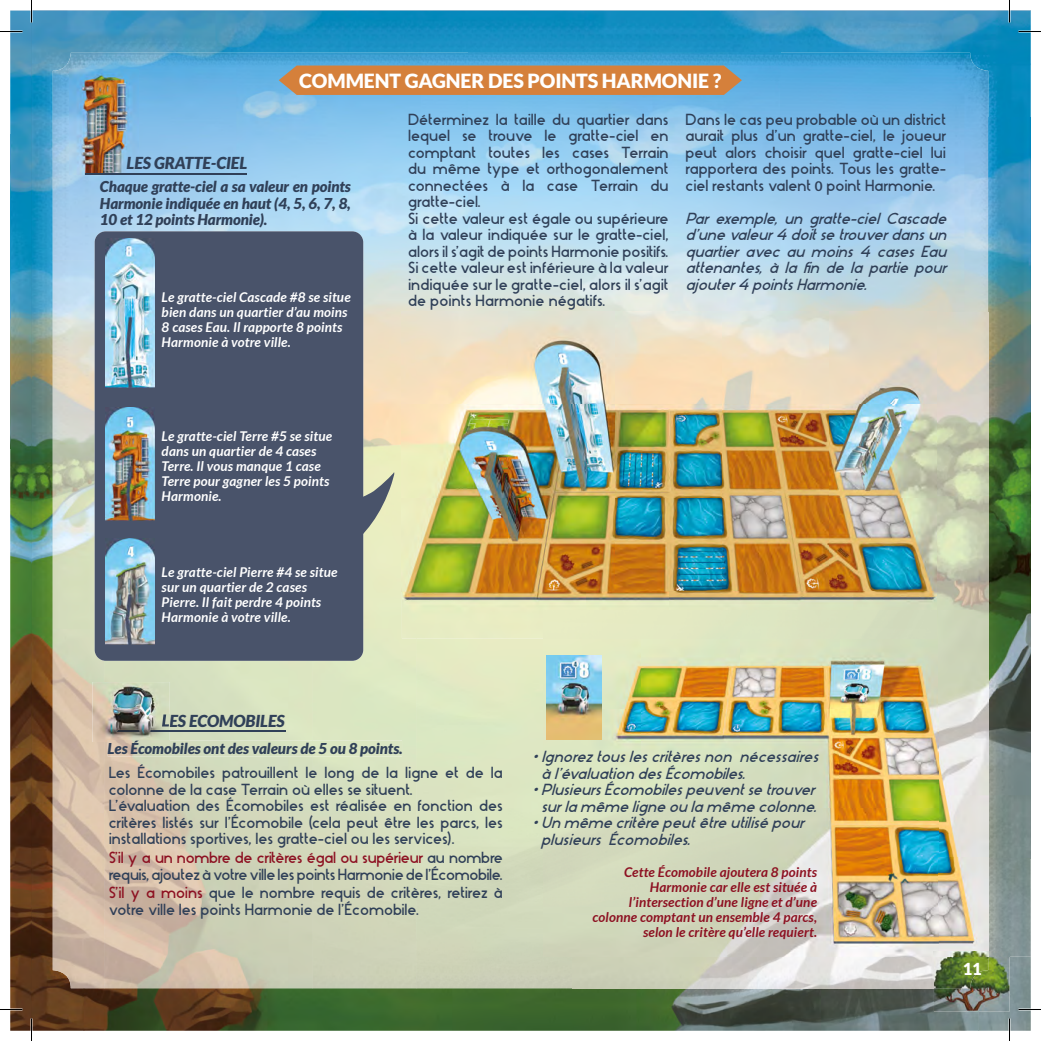
<style>
.page{position:relative;width:1041px;height:1041px;background:#fff}
.page>*{position:absolute;margin:0;border:0;box-sizing:border-box;transform-origin:0 0}
.t1{font:900 19.5px "Lato";letter-spacing:-.005em;color:#fff}
.t2{font:italic 900 16.5px "Lato";letter-spacing:-.005em;color:#304058}
.t3{font:900 16.5px "Lato";color:#fff}
.t4{font:15px/16.5px "Stark";color:#304058}
.t5{font:italic 15px/16.5px "Stark";color:#304058}
.t6{font:italic 900 15px/16.5px "Lato";letter-spacing:-.005em;color:#304058;text-align:justify}
.t7{font:15px/16.5px "Stark";letter-spacing:-.02em;color:#304058}
.t8{font:italic 700 13.5px/15px "Lato";letter-spacing:.01em;color:#fff}
.t9{font:italic 700 13.5px/15px "Lato";letter-spacing:.01em;color:#8d1122;text-align:right}
.s1{font-family:"Lato";font-weight:700;font-size:13.5px}
.s2{color:#8d1122}
</style>
<div class="page">
<img style="left:10px;top:23px;width:22px;height:1008px">
<img style="left:32px;top:10px;width:999px;height:54px">
<img style="left:32px;top:64px;width:52px;height:967px">
<img style="left:988px;top:64px;width:43px;height:54px">
<img style="left:988px;top:118px;width:43px;height:839px">
<img style="left:979px;top:957px;width:52px;height:74px">
<img style="left:84px;top:988px;width:895px;height:43px">
<img style="left:53px;top:53px;width:415px;height:207px">
<img style="left:468px;top:53px;width:520px;height:259px">
<img style="left:53px;top:260px;width:51px;height:728px">
<img style="left:313px;top:260px;width:103px;height:728px">
<img style="left:936px;top:312px;width:52px;height:299px">
<img style="left:104px;top:661px;width:209px;height:327px">
<img style="left:572px;top:957px;width:362px;height:31px">
<img style="left:170px;top:714px;width:115px;height:13px">
<img style="left:108px;top:741px;width:294px;height:16px">
<img style="left:10px;top:134px;width:1px;height:314px">
<div style="left:95px;top:231px;width:268px;height:430px;background:#49536a;border-radius:11px"></div>
<img style="left:70px;top:70px;width:69px;height:105px">
<hr style="left:86px;top:173px;width:161px;height:2px;background:#304058">
<img style="left:106px;top:239px;width:49px;height:148px">
<img style="left:106px;top:408px;width:49px;height:112px">
<img style="left:106px;top:539px;width:49px;height:105px">
<hr style="left:115px;top:730px;width:170px;height:2px;background:#304058">
<img style="left:93px;top:682px;width:77px;height:60px">
<svg style="left:162px;top:714px;width:8px;height:13px"></svg>
<img style="left:108px;top:741px;width:62px;height:1px">
<img style="left:115px;top:730px;width:55px;height:2px">
<img style="left:543px;top:638px;width:297px;height:72px">
<img style="left:840px;top:611px;width:99px;height:99px">
<img style="left:939px;top:611px;width:49px;height:340px">
<img style="left:543px;top:710px;width:396px;height:247px">
<img style="left:546px;top:655px;width:55px;height:85px">
<svg style="left:363px;top:472px;width:32px;height:75px"></svg>
<img style="left:402px;top:312px;width:534px;height:280px">
<img style="left:402px;top:592px;width:267px;height:46px">
<img style="left:669px;top:592px;width:267px;height:19px">
<img style="left:543px;top:611px;width:393px;height:27px">
<svg style="left:279px;top:66px;width:463px;height:29px"></svg>
<img style="left:934px;top:951px;width:75px;height:61px">
<svg style="left:0;top:31px;width:22px;height:1px"></svg>
<svg style="left:1018px;top:31px;width:23px;height:1px"></svg>
<svg style="left:0;top:1009px;width:22px;height:1px"></svg>
<svg style="left:1018px;top:1009px;width:23px;height:1px"></svg>
<svg style="left:10px;top:0;width:22px;height:23px"></svg>
<svg style="left:31px;top:1018px;width:1px;height:23px"></svg>
<svg style="left:1009px;top:0;width:1px;height:23px"></svg>
<svg style="left:1009px;top:1018px;width:1px;height:23px"></svg>
<h1 class="t1" style="left:299px;top:69px;width:424px">COMMENT GAGNER DES POINTS HARMONIE ?</h1>
<p class="t2" style="left:127px;top:154px;width:122px">LES GRATTE-CIEL</p>
<p class="t6" style="left:100px;top:179px;width:252px">Chaque gratte-ciel a sa valeur en points Harmonie indiquée en haut (4, 5, 6, 7, 8, 10 et 12 points Harmonie).</p>
<p class="t8" style="left:162px;top:290px;width:191px">Le gratte-ciel Cascade #8 se situe bien dans un quartier d’au moins<br>8 cases Eau. Il rapporte 8 points<br>Harmonie à votre ville.</p>
<p class="t8" style="left:162px;top:429px;width:172px">Le gratte-ciel Terre #5 se situe dans un quartier de 4 cases<br>Terre. Il vous manque 1 case<br>Terre pour gagner les 5 points<br>Harmonie.</p>
<p class="t8" style="left:162px;top:564px;width:177px">Le gratte-ciel Pierre #4 se situe sur un quartier de 2 cases<br>Pierre. Il fait perdre 4 points<br>Harmonie à votre ville.</p>
<p class="t4" style="left:408px;top:110px;width:262px">Déterminez la taille du quartier dans lequel se trouve le gratte-ciel en comptant toutes les cases Terrain du même type et orthogonalement connectées à la case Terrain du gratte-ciel.<br>Si cette valeur est égale ou supérieure à la valeur indiquée sur le gratte-ciel, alors il s’agit de points Harmonie positifs.<br>Si cette valeur est inférieure à la valeur indiquée sur le gratte-ciel, alors il s’agit de points Harmonie négatifs.</p>
<p class="t4" style="left:686px;top:110px;width:262px;text-align:justify">Dans le cas peu probable où un district aurait plus d’un gratte-ciel, le joueur peut alors choisir quel gratte-ciel lui rapportera des points. Tous les gratte&shy;ciel restants valent <span class="s1">0</span> point Harmonie.</p>
<p class="t5" style="left:686px;top:209px;width:268px;text-align:justify">Par exemple, un gratte-ciel Cascade d’unevaleur4 doitsetrouverdansun quartier avec au moins 4 cases Eau attenantes, à la fin de la partie pour ajouter4 pointsHarmonie.</p>
<p class="t2" style="left:162px;top:711px;width:125px">LES ECOMOBILES</p>
<p class="t6" style="left:107px;top:741px;width:297px">Les Écomobiles ont des valeurs de 5 ou 8 points.</p>
<p class="t4" style="left:109px;top:764px;width:396px">Les Écomobiles patrouillent le long de la ligne et de la colonne de la case Terrain où elles se situent.<br>L’évaluation des Écomobiles est réalisée en fonction des critères listés sur l’Écomobile (cela peut être les parcs, les installations sportives, les gratte-ciel ou les services).</p>
<p class="t7" style="left:109px;top:848px;width:396px"><span class="s2">S’il y a un nombre de critères égal ou supérieur</span> au nombre requis, ajoutez à votre ville les points Harmonie de l’Écomobile.</p>
<p class="t4" style="left:109px;top:883px;width:396px"><span class="s2">S’il y a moins</span> que le nombre requis de critères, retirez à votre ville les points Harmonie de l’Écomobile.</p>
<p class="t5" style="left:541px;top:748px;width:284px;text-indent:-9px">•Ignoreztouslescritèresnon nécessaires àl’évaluationdesÉcomobiles.</p>
<p class="t5" style="left:533px;top:781px;width:291px;text-align:center">•PlusieursÉcomobilespeuventsetrouver surlamêmeligneoulamêmecolonne.</p>
<p class="t5" style="left:541px;top:814px;width:270px;text-indent:-9px">•Unmêmecritèrepeutêtreutilisépour plusieurs Écomobiles.</p>
<p class="t9" style="left:593px;top:865px;width:226px">Cette Écomobile ajoutera 8 points Harmonie car elle est située à l’intersection d’une ligne et d’une colonne comptant un ensemble 4 parcs, selon le critère qu’elle requiert.</p>
<p class="t3" style="left:963px;top:959px;width:21px">11</p>
</div>
